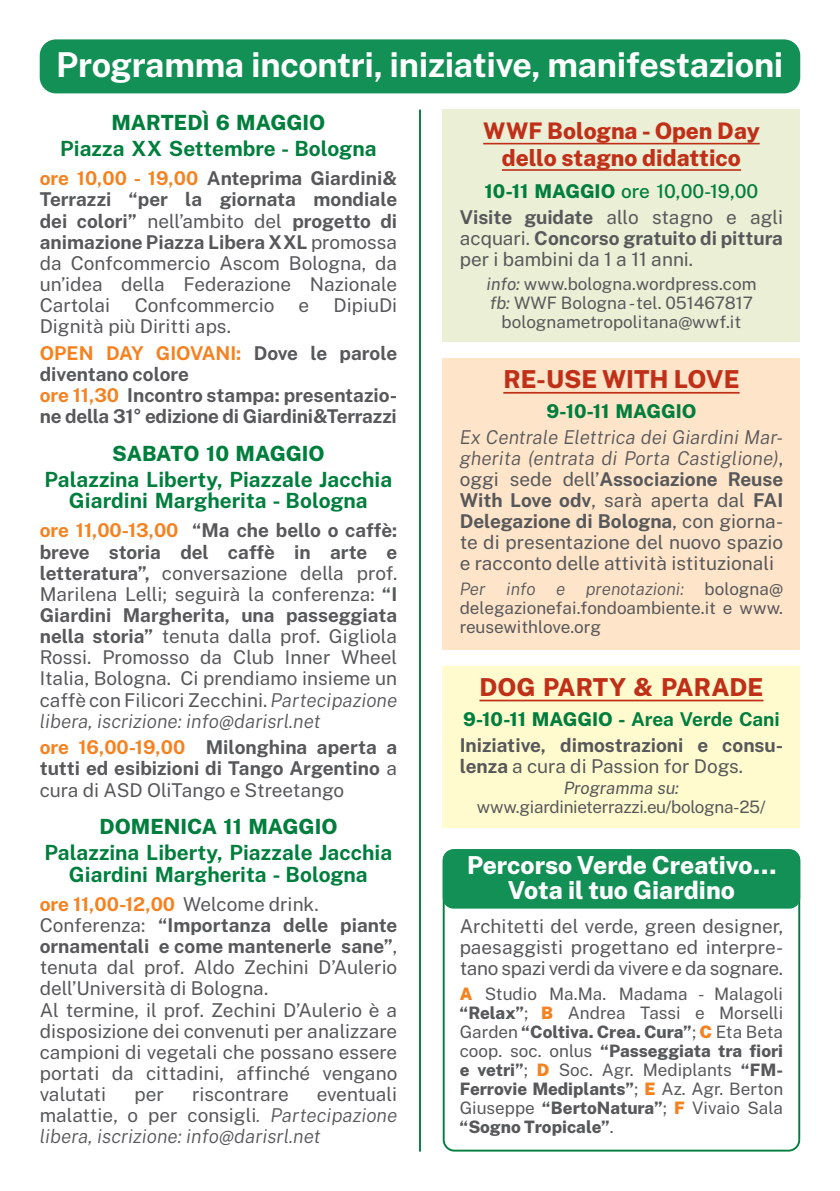
<style>
.page{position:relative;width:840px;height:1191px;background:#fff}
.page>*{position:absolute;margin:0;border:0;box-sizing:border-box;transform-origin:0 0}
.t1{font:700 34.2px "Public Sans";letter-spacing:-.01em;color:#fff}
.t2{font:800 24.8px/24.8px "Public Sans";color:#fff;text-align:center}
.PROGRAMMA_DATA_OK{font:800 24.8px "Public Sans";color:#c03019}
.PROGRAMMA_ELENCO{font:800 24.8px "Public Sans";color:#c03019}
.PROGRAMMA_ELENCO-2{font:800 22.8px "Public Sans";color:#c03019}
.PROGRAMMA_DATA_OK-2{font:700 21px "Public Sans";color:#007e3d}
.PROGRAMMA_DATA_OK-3{font:800 21px "Public Sans";color:#007e3d}
.PROGRAMMA_ELENCO-3{font:19px/21.2px "Public Sans";color:#57585a;text-align:justify}
.PROGRAMMA_ELENCO-4{font:700 19px/21.2px "Public Sans";color:#57585a}
.PROGRAMMA_ELENCO-5{font:italic 300 19px/21.2px "Public Sans";color:#57585a;text-align:justify}
.PROGRAMMA_DATA_OK-4{font:800 19px "Public Sans";color:#007e3d}
.PROGRAMMA_ELENCO-6{font:700 19px "Public Sans";color:#f58220}
.PROGRAMMA_DATA_OK-5{font:500 19px "Public Sans";letter-spacing:-.005em;color:#007e3d}
.PROGRAMMA_ELENCO-7{font:17.2px/19px "Public Sans";color:#57585a;text-align:justify}
.PROGRAMMA_ELENCO-8{font:17.2px "Public Sans";letter-spacing:-.02em;color:#57585a}
.PROGRAMMA_ELENCO-9{font:italic 17.2px "Public Sans";color:#57585a}
.s1{color:#f58220}
.s2{font-weight:400}
.s3{font-weight:800}
.s4{font-weight:700}
.s5{font-style:italic}
.s6{font-weight:300;font-style:italic}
.s7{font-size:17.2px}
.s8{font-weight:700;color:#f58220}
.s9{font-weight:400;color:#57585a}
.s10{font-weight:900;color:#f58220}
.s11{font-weight:400;font-style:normal}
</style>
<div class="page">
<div style="left:40px;top:39px;width:759px;height:54px;background:#139055;border-radius:16px"></div>
<hr style="left:419px;top:110px;width:1px;height:1041px;background:#007e3d">
<div style="left:442px;top:665px;width:357px;height:162px;background:#fffbcf"></div>
<hr style="left:479px;top:699px;width:284px;height:2px;background:#c03019">
<div style="left:442px;top:110px;width:357px;height:232px;background:#eaefd5"></div>
<hr style="left:483px;top:143px;width:276px;height:1px;background:#c03019">
<hr style="left:501px;top:169px;width:239px;height:2px;background:#c03019">
<div style="left:442px;top:358px;width:357px;height:291px;background:#fee4c9"></div>
<hr style="left:503px;top:392px;width:236px;height:2px;background:#c03019">
<div style="left:442px;top:849px;width:357px;height:302px;border:2px solid #007e3d;border-radius:11px"></div>
<div style="left:442px;top:849px;width:357px;height:59px;background:#139055;border-radius:11px"></div>
<p class="t1" style="left:56px;top:40px;width:728px">Programma incontri, iniziative, manifestazioni</p>
<p class="PROGRAMMA_DATA_OK-3" style="left:111px;top:107px;width:215px">MARTEDÌ 6 MAGGIO</p>
<p class="PROGRAMMA_DATA_OK-2" style="left:60px;top:133px;width:318px">Piazza XX Settembre - Bologna</p>
<p class="PROGRAMMA_ELENCO-4" style="left:40px;top:167px;width:359px;text-align:justify"><span class="s1">ore 10,00 - 19,00</span> Anteprima Giardini&amp; Terrazzi “per la giornata mondiale dei colori” <span class="s2">nell’ambito del</span> progetto di animazione Piazza Libera XXL <span class="s2">promossa da Confcommercio Ascom Bologna, da un’idea della Federazione Nazionale Cartolai</span></p>
<p class="PROGRAMMA_ELENCO-2" style="left:483px;top:115px;width:278px">WWF Bologna - Open Day</p>
<p class="PROGRAMMA_ELENCO-2" style="left:501px;top:141px;width:240px">dello stagno didattico</p>
<p class="PROGRAMMA_DATA_OK-5" style="left:484px;top:177px;width:275px"><span class="s3">10-11 MAGGIO</span> ore 10,00-19,00</p>
<p class="PROGRAMMA_ELENCO-3" style="left:459px;top:205px;width:325px"><span class="s4">Visite guidate</span> allo stagno e agli acquari. <span class="s4">Concorso gratuito di pittura </span>per i bambini da 1 a 11 anni.</p>
<p class="PROGRAMMA_ELENCO-7" style="left:486px;top:273px;width:271px"><span class="s5">info:</span> www.bologna.wordpress.com</p>
<p class="PROGRAMMA_ELENCO-7" style="left:489px;top:292px;width:265px"><span class="s5">fb:</span> WWF Bologna - tel. 051467817</p>
<p class="PROGRAMMA_ELENCO-7" style="left:501px;top:311px;width:241px">bolognametropolitana@wwf.it</p>
<p class="PROGRAMMA_ELENCO" style="left:503px;top:361px;width:237px">RE-USE WITH LOVE</p>
<p class="PROGRAMMA_DATA_OK-4" style="left:546px;top:397px;width:151px">9-10-11 MAGGIO</p>
<p class="PROGRAMMA_ELENCO-3" style="left:459px;top:426px;width:325px;text-align:left"><span class="s6">Ex Centrale Elettrica dei Giardini Mar&shy;gherita (entrata di Porta Castiglione)</span>, oggi sede dell’<span class="s4">Associazione Reuse With Love odv</span>, sarà aperta dal <span class="s4">FAI Delegazione di Bologna</span>, con giorna&shy;te di presentazione del nuovo spazio e racconto delle attività istituzionali</p>
<p class="PROGRAMMA_ELENCO-7" style="left:459px;top:578px;width:325px"><span class="s6">Per info e prenotazioni:</span> bologna@ delegazionefai.fondoambiente.it e www. reusewithlove.org</p>
<p class="PROGRAMMA_ELENCO-3" style="left:135px;top:293px;width:141px">Confcommercio</p>
<p class="PROGRAMMA_ELENCO-3" style="left:298px;top:293px;width:12px">e</p>
<p class="PROGRAMMA_ELENCO-3" style="left:333px;top:293px;width:65px">DipiuDi</p>
<p class="PROGRAMMA_ELENCO-3" style="left:40px;top:315px;width:193px">Dignità più Diritti aps.</p>
<p class="PROGRAMMA_ELENCO-4" style="left:40px;top:341px;width:359px"><span class="s1">OPEN DAY GIOVANI:</span> Dove le parole diventano colore</p>
<p class="PROGRAMMA_ELENCO-4" style="left:40px;top:383px;width:359px"><span class="s1">ore 11,30</span> Incontro stampa: presentazio&shy;ne della 31<span class="s7">°</span> edizione di Giardini&amp;Terrazzi</p>
<p class="PROGRAMMA_DATA_OK-3" style="left:112px;top:438px;width:214px">SABATO 10 MAGGIO</p>
<p class="PROGRAMMA_DATA_OK-2" style="left:44px;top:464px;width:349px">Palazzina Liberty, Piazzale Jacchia</p>
<p class="PROGRAMMA_DATA_OK-2" style="left:69px;top:485px;width:300px">Giardini Margherita - Bologna</p>
<p class="PROGRAMMA_ELENCO-3" style="left:40px;top:519px;width:359px"><span class="s8">ore 11,00-13,00</span> <span class="s4">“Ma che bello o caffè: breve storia del caffè in arte e letteratura”,</span> conversazione della prof.<br>Marilena Lelli; seguirà la conferenza: <span class="s4">“I Giardini Margherita, una passeggiata nella storia”</span> tenuta dalla prof. Gigliola Rossi. Promosso da Club Inner Wheel Italia, Bologna. Ci prendiamo insieme un caffè con Filicori Zecchini. <span class="s6">Partecipazione libera, iscrizione: info@darisrl.net</span></p>
<p class="PROGRAMMA_ELENCO-4" style="left:40px;top:735px;width:359px;text-align:justify"><span class="s1">ore 16,00-19,00</span> Milonghina aperta a tutti ed esibizioni di Tango Argentino <span class="s2">a cura di ASD OliTango e Streetango</span></p>
<p class="PROGRAMMA_DATA_OK-3" style="left:99px;top:811px;width:239px">DOMENICA 11 MAGGIO</p>
<p class="PROGRAMMA_DATA_OK-2" style="left:44px;top:837px;width:349px">Palazzina Liberty, Piazzale Jacchia</p>
<p class="PROGRAMMA_DATA_OK-2" style="left:69px;top:858px;width:300px">Giardini Margherita - Bologna</p>
<p class="PROGRAMMA_ELENCO-6" style="left:40px;top:890px;width:280px">ore 11,00-12,00 <span class="s9">Welcome drink.</span></p>
<p class="PROGRAMMA_ELENCO-3" style="left:40px;top:913px;width:359px">Conferenza: <span class="s4">“Importanza delle piante ornamentali e come mantenerle sane”</span>, tenuta dal prof. Aldo Zechini D’Aulerio dell’Università di Bologna.</p>
<p class="PROGRAMMA_ELENCO-3" style="left:40px;top:998px;width:359px">Al termine, il prof. Zechini D’Aulerio è a disposizione dei convenuti per analizzare campioni di vegetali che possano essere portati da cittadini, affinché vengano valutati</p>
<p class="PROGRAMMA_DATA_OK" style="left:479px;top:669px;width:285px">DOG PARTY &amp; PARADE</p>
<p class="PROGRAMMA_DATA_OK-4" style="left:462px;top:705px;width:318px">9-10-11 MAGGIO - <span class="s4">Area Verde Cani</span></p>
<p class="PROGRAMMA_ELENCO-4" style="left:459px;top:733px;width:322px">Iniziative, dimostrazioni e consu&shy;lenza <span class="s2">a cura di Passion for Dogs.</span></p>
<p class="PROGRAMMA_ELENCO-9" style="left:563px;top:776px;width:117px">Programma su:</p>
<p class="PROGRAMMA_ELENCO-8" style="left:476px;top:794px;width:290px">www.giardinieterrazzi.eu/bologna-25/</p>
<p class="t2" style="left:467px;top:851px;width:310px">Percorso Verde Creativo…<br>Vota il tuo Giardino</p>
<p class="PROGRAMMA_ELENCO-3" style="left:459px;top:914px;width:325px">Architetti del verde, green designer, paesaggisti progettano ed interpre&shy;tano spazi verdi da vivere e da sognare.</p>
<p class="PROGRAMMA_ELENCO-7" style="left:459px;top:983px;width:325px"><span class="s10">A</span> Studio Ma.Ma. Madama - Malagoli <span class="s3">“Relax”</span>; <span class="s10">B</span> Andrea Tassi e Morselli Garden <span class="s3">“Coltiva. Crea. Cura”</span>; <span class="s10">C</span> Eta Beta coop. soc. onlus <span class="s3">“Passeggiata tra fiori e vetri”</span>; <span class="s10">D</span> Soc. Agr. Mediplants <span class="s3">“FM-Ferrovie Mediplants”</span>; <span class="s10">E</span> Az. Agr. Berton Giuseppe <span class="s3">“BertoNatura”</span>; <span class="s10">F</span> Vivaio Sala <span class="s3">“Sogno Tropicale”</span>.</p>
<p class="PROGRAMMA_ELENCO-5" style="left:40px;top:1083px;width:359px;text-indent:277px"><span class="s11">eventuali malattie, o per consigli</span>. Partecipazione libera, iscrizione: info@darisrl.net</p>
<p class="PROGRAMMA_ELENCO-3" style="left:134px;top:1082px;width:31px">per</p>
<p class="PROGRAMMA_ELENCO-3" style="left:192px;top:1082px;width:98px">riscontrare</p>
</div>
